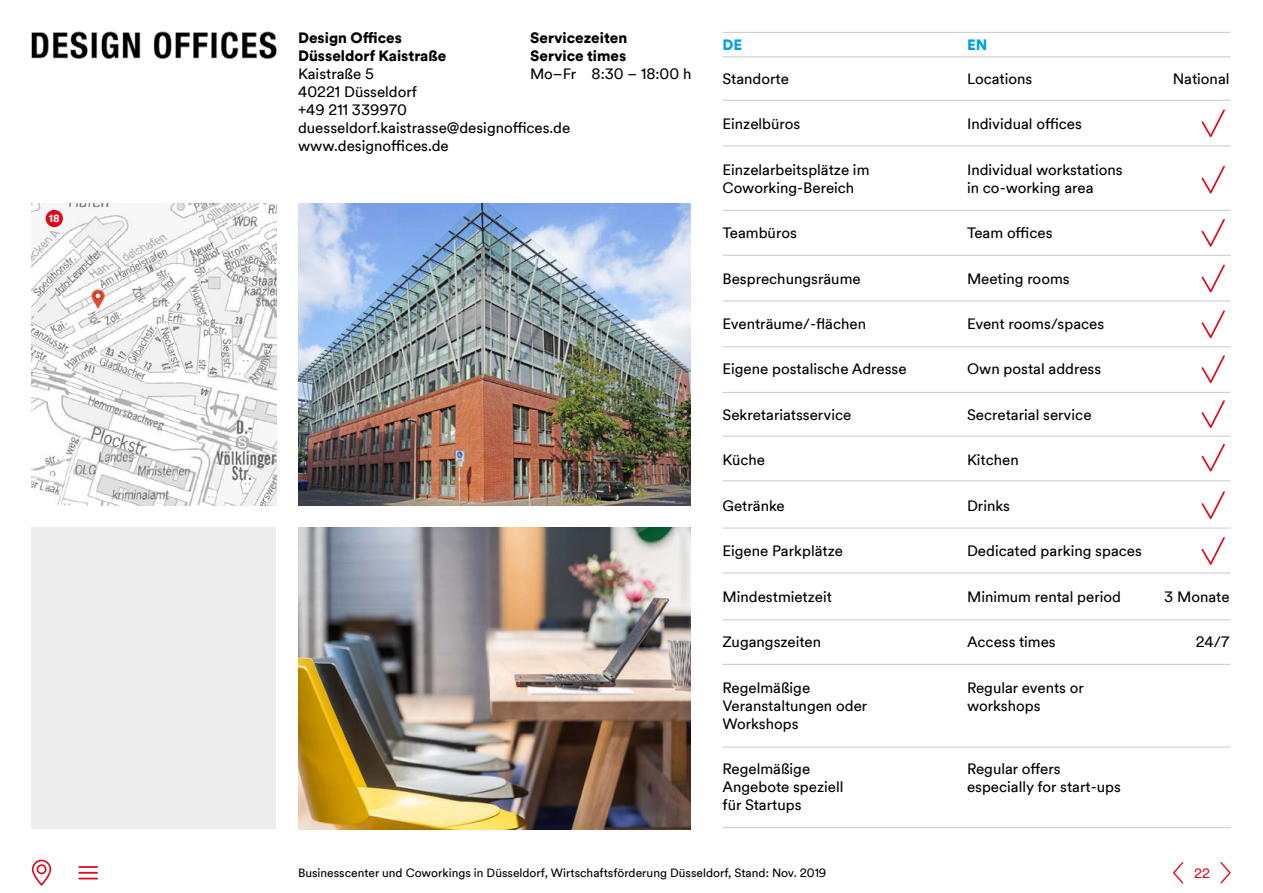
<style>
.page{position:relative;width:1263px;height:893px;background:#fff}
.page>*{position:absolute;margin:0;border:0;box-sizing:border-box;transform-origin:0 0}
.t1{font:15px/18px "Duesseldorf Circular TT";color:#000}
.t2{font:900 15px/18px "Duesseldorf Circular TT";color:#000}
.t3{font:900 15px "Duesseldorf Circular TT";color:#009fe3}
.t4{font:13.5px "Duesseldorf Circular TT";color:#e3051b}
.t5{font:12px "Duesseldorf Circular TT";color:#000}
.t6{font:900 10.5px "Duesseldorf Circular TT";color:#fff}
</style>
<div class="page">
<img style="left:31px;top:31px;width:246px;height:28px">
<div style="left:32px;top:527px;width:244px;height:302px;background:#ededed"></div>
<img style="left:32px;top:203px;width:244px;height:302px">
<img style="left:298px;top:203px;width:393px;height:302px">
<img style="left:298px;top:527px;width:393px;height:302px">
<svg style="left:1201px;top:109px;width:24px;height:28px"></svg>
<svg style="left:1201px;top:166px;width:24px;height:27px"></svg>
<svg style="left:1201px;top:219px;width:24px;height:28px"></svg>
<svg style="left:1201px;top:264px;width:24px;height:28px"></svg>
<svg style="left:1201px;top:310px;width:24px;height:28px"></svg>
<svg style="left:1201px;top:355px;width:24px;height:28px"></svg>
<svg style="left:1201px;top:400px;width:24px;height:28px"></svg>
<svg style="left:1201px;top:444px;width:24px;height:28px"></svg>
<svg style="left:1201px;top:491px;width:24px;height:28px"></svg>
<svg style="left:1201px;top:537px;width:24px;height:28px"></svg>
<hr style="left:723px;top:100px;width:507px;height:1px;background:#d0d0d0">
<hr style="left:723px;top:145px;width:507px;height:1px;background:#d0d0d0">
<hr style="left:723px;top:210px;width:507px;height:1px;background:#d0d0d0">
<hr style="left:723px;top:255px;width:507px;height:1px;background:#d0d0d0">
<hr style="left:723px;top:300px;width:507px;height:2px;background:#d0d0d0">
<hr style="left:723px;top:346px;width:507px;height:1px;background:#d0d0d0">
<hr style="left:723px;top:392px;width:507px;height:1px;background:#d0d0d0">
<hr style="left:723px;top:436px;width:507px;height:1px;background:#d0d0d0">
<hr style="left:723px;top:480px;width:507px;height:1px;background:#d0d0d0">
<hr style="left:723px;top:527px;width:507px;height:2px;background:#d0d0d0">
<hr style="left:723px;top:572px;width:507px;height:1px;background:#d0d0d0">
<hr style="left:723px;top:619px;width:507px;height:1px;background:#d0d0d0">
<hr style="left:723px;top:664px;width:507px;height:1px;background:#d0d0d0">
<hr style="left:723px;top:746px;width:507px;height:2px;background:#d0d0d0">
<hr style="left:723px;top:32px;width:507px;height:1px;background:#d0d0d0">
<hr style="left:723px;top:827px;width:507px;height:1px;background:#d0d0d0">
<hr style="left:723px;top:56px;width:507px;height:1px;background:#d0d0d0">
<svg style="left:1220px;top:862px;width:11px;height:21px"></svg>
<svg style="left:1173px;top:862px;width:10px;height:21px"></svg>
<svg style="left:79px;top:866px;width:18px;height:13px"></svg>
<svg style="left:32px;top:860px;width:19px;height:26px"></svg>
<div style="left:46px;top:210px;width:17px;height:17px;background:#e3051b;border-radius:50%"></div>
<p class="t6" style="left:49px;top:211px;width:12px">18</p>
<p class="t2" style="left:298px;top:28px;width:150px">Design Offices<br>Düsseldorf Kaistraße</p>
<p class="t1" style="left:298px;top:64px;width:274px">Kaistraße 5<br>40221 Düsseldorf<br>+49 211 339970 duesseldorf.kaistrasse@designoffices.de www.designoffices.de</p>
<p class="t2" style="left:530px;top:28px;width:99px">Servicezeiten<br>Service times</p>
<p class="t1" style="left:530px;top:64px;width:163px">Mo–Fr 8:30 – 18:00 h</p>
<p class="t3" style="left:722px;top:34px;width:21px">DE</p>
<p class="t3" style="left:967px;top:34px;width:22px">EN</p>
<p class="t1" style="left:722px;top:69px;width:68px">Standorte</p>
<p class="t1" style="left:967px;top:69px;width:67px">Locations</p>
<p class="t1" style="left:1173px;top:69px;width:58px">National</p>
<p class="t1" style="left:722px;top:114px;width:79px">Einzelbüros</p>
<p class="t1" style="left:967px;top:114px;width:116px">Individual offices</p>
<p class="t1" style="left:722px;top:160px;width:148px">Einzelarbeitsplätze im<br>Coworking-Bereich</p>
<p class="t1" style="left:967px;top:160px;width:157px">Individual workstations in co-working area</p>
<p class="t1" style="left:722px;top:223px;width:76px">Teambüros</p>
<p class="t1" style="left:967px;top:223px;width:87px">Team offices</p>
<p class="t1" style="left:722px;top:269px;width:140px">Besprechungsräume</p>
<p class="t1" style="left:967px;top:269px;width:104px">Meeting rooms</p>
<p class="t1" style="left:722px;top:314px;width:145px">Eventräume/-flächen</p>
<p class="t1" style="left:967px;top:314px;width:139px">Event rooms/spaces</p>
<p class="t1" style="left:722px;top:359px;width:186px">Eigene postalische Adresse</p>
<p class="t1" style="left:967px;top:359px;width:136px">Own postal address</p>
<p class="t1" style="left:722px;top:405px;width:130px">Sekretariatsservice</p>
<p class="t1" style="left:967px;top:405px;width:126px">Secretarial service</p>
<p class="t1" style="left:722px;top:450px;width:44px">Küche</p>
<p class="t1" style="left:967px;top:450px;width:53px">Kitchen</p>
<p class="t1" style="left:722px;top:496px;width:64px">Getränke</p>
<p class="t1" style="left:967px;top:496px;width:44px">Drinks</p>
<p class="t1" style="left:722px;top:541px;width:122px">Eigene Parkplätze</p>
<p class="t1" style="left:967px;top:541px;width:176px">Dedicated parking spaces</p>
<p class="t1" style="left:722px;top:587px;width:111px">Mindestmietzeit</p>
<p class="t1" style="left:967px;top:587px;width:156px">Minimum rental period</p>
<p class="t1" style="left:1164px;top:587px;width:67px">3 Monate</p>
<p class="t1" style="left:722px;top:632px;width:100px">Zugangszeiten</p>
<p class="t1" style="left:967px;top:632px;width:90px">Access times</p>
<p class="t1" style="left:1196px;top:632px;width:35px">24/7</p>
<p class="t1" style="left:722px;top:678px;width:146px">Regelmäßige<br>Veranstaltungen oder<br>Workshops</p>
<p class="t1" style="left:967px;top:678px;width:118px">Regular events or workshops</p>
<p class="t1" style="left:722px;top:759px;width:122px">Regelmäßige<br>Angebote speziell für Startups</p>
<p class="t1" style="left:967px;top:759px;width:155px">Regular offers especially for start-ups</p>
<p class="t5" style="left:298px;top:865px;width:530px">Businesscenter und Coworkings in Düsseldorf, Wirtschaftsförderung Düsseldorf, Stand: Nov. 2019</p>
<p class="t4" style="left:1194px;top:864px;width:17px">22</p>
</div>
